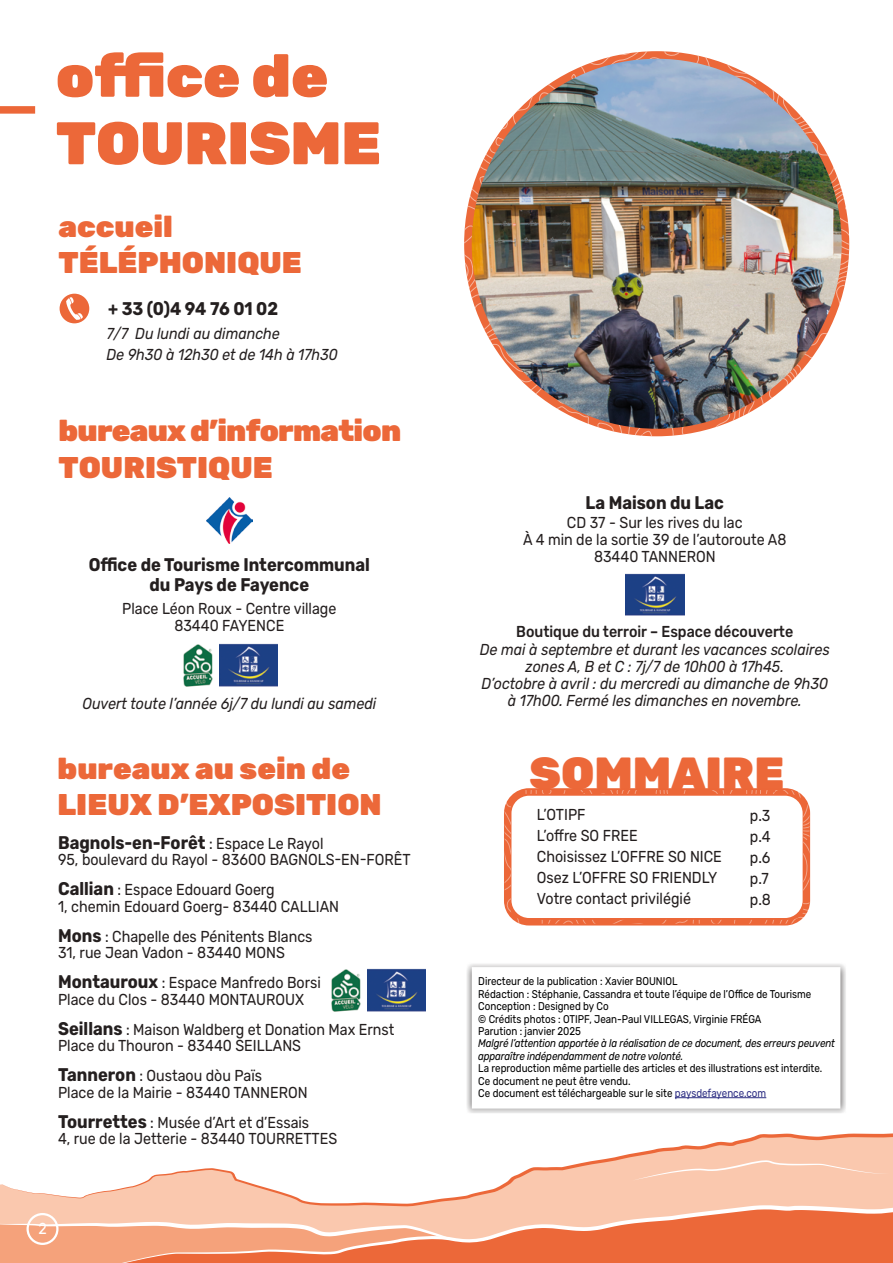
<style>
.page{position:relative;width:893px;height:1263px;background:#fff}
.page>*{position:absolute;margin:0;border:0;box-sizing:border-box;transform-origin:0 0}
.t1{font:900 60px/67.5px "Rubik";letter-spacing:-.005em;color:#ec6839}
.t2{font:900 45px "Rubik";color:#ec6839}
.t3{font:900 30px/36px "Rubik";color:#ec6839}
.t4{font:900 30px/36px "Rubik";letter-spacing:-.025em;color:#ec6839}
.t5{font:700 18.3px/19.8px "Rubik";color:#241f1f;text-align:center;scale:.9 1}
.t6{font:15.9px/30px "Rubik";color:#241f1f;scale:.9 1}
.t7{font:italic 15.9px/17.1px "Rubik";color:#241f1f;scale:.9 1}
.t8{font:15.9px/21px "Rubik";color:#231e1e;scale:.9 1}
.t9{font:500 15.9px "Rubik";color:#241f1f;scale:.9 1}
.t10{font:15.9px "Rubik";color:#fff;scale:.9 1}
.t11{font:11.25px/12.5px "Rubik";color:#000;scale:.87 1}
.t12{font:italic 11.25px/12.5px "Rubik";letter-spacing:-.015em;color:#000;scale:.87 1}
.s1{font-weight:400;font-size:15.9px}
.s2{font-weight:700;font-size:18.3px}
.s3{color:#2d2e83}
</style>
<div class="page">
<svg style="left:0;top:1221px;width:59px;height:42px;background:#f5a985"></svg>
<svg style="left:0;top:1133px;width:893px;height:73px"></svg>
<svg style="left:59px;top:1181px;width:834px;height:82px;background:#f5aa8a"></svg>
<div style="left:0;top:106px;width:35px;height:8px;background:#ec6738"></div>
<div style="left:27px;top:1213px;width:32px;height:32px;border:2px solid #fff;border-radius:50%"></div>
<svg style="left:464px;top:51px;width:385px;height:385px"></svg>
<img style="left:472px;top:59px;width:370px;height:370px;border-radius:185px">
<svg style="left:60px;top:294px;width:29px;height:29px"></svg>
<svg style="left:467px;top:964px;width:379px;height:149px;background:#d9d8d8"></svg>
<div style="left:472px;top:967px;width:368px;height:141px;background:#fff"></div>
<hr style="left:675px;top:1097px;width:91px;height:1px;background:#2d2e83">
<div style="left:504px;top:788px;width:306px;height:137px;border:8px solid #ec6738;border-radius:21px"></div>
<svg style="left:505px;top:790px;width:304px;height:134px"></svg>
<img style="left:331px;top:969px;width:30px;height:43px">
<img style="left:367px;top:968px;width:59px;height:44px">
<img style="left:183px;top:644px;width:30px;height:43px">
<img style="left:626px;top:573px;width:58px;height:43px">
<img style="left:219px;top:643px;width:59px;height:44px">
<img style="left:207px;top:497px;width:46px;height:46px">
<h1 class="t1" style="left:56px;top:44px;width:327px">office de<br>TOURISME</h1>
<h3 class="t3" style="left:58px;top:210px;width:245px">accueil<br>TÉLÉPHONIQUE</h3>
<p class="t5" style="left:108px;top:299px;width:190px">+ 33 (0)4 94 76 01 02</p>
<p class="t7" style="left:106px;top:324px;width:259px;line-height:21px">7/7 Du lundi au dimanche<br>De 9h30 à 12h30 et de 14h à 17h30</p>
<h3 class="t4" style="left:58px;top:414px;width:344px">bureaux d’information<br>TOURISTIQUE</h3>
<p class="t5" style="left:89px;top:555px;width:314px">Office de Tourisme Intercommunal du Pays de Fayence</p>
<p class="t6" style="left:122px;top:600px;width:239px;line-height:17.1px;text-align:center">Place Léon Roux - Centre village<br>83440 FAYENCE</p>
<p class="t7" style="left:82px;top:695px;width:328px">Ouvert toute l’année 6j/7 du lundi au samedi</p>
<h3 class="t3" style="left:58px;top:751px;width:326px">bureaux au sein de<br>LIEUX D’EXPOSITION</h3>
<p class="t5" style="left:58px;top:833px;width:296px">Bagnols-en-Forêt <span class="s1">: Espace Le Rayol</span></p>
<p class="t6" style="left:58px;top:845px;width:393px">95, boulevard du Rayol - 83600 BAGNOLS-EN-FORÊT<br><span class="s2">Callian</span> : Espace Edouard Goerg</p>
<p class="t6" style="left:58px;top:892px;width:314px">1, chemin Edouard Goerg- 83440 CALLIAN<br><span class="s2">Mons</span> : Chapelle des Pénitents Blancs</p>
<p class="t6" style="left:58px;top:938px;width:293px">31, rue Jean Vadon - 83440 MONS<br><span class="s2">Montauroux</span> : Espace Manfredo Borsi</p>
<p class="t6" style="left:58px;top:985px;width:375px">Place du Clos - 83440 MONTAUROUX<br><span class="s2">Seillans</span> : Maison Waldberg et Donation Max Ernst</p>
<p class="t6" style="left:58px;top:1031px;width:271px">Place du Thouron - 83440 SEILLANS<br><span class="s2">Tanneron</span> : Oustaou dòu Païs</p>
<p class="t6" style="left:58px;top:1078px;width:280px">Place de la Mairie - 83440 TANNERON<br><span class="s2">Tourrettes</span> : Musée d’Art et d’Essais</p>
<p class="t6" style="left:58px;top:1124px;width:312px">4, rue de la Jetterie - 83440 TOURRETTES</p>
<p class="t10" style="left:38px;top:1219px;width:11px">2</p>
<p class="t5" style="left:586px;top:493px;width:155px">La Maison du Lac</p>
<p class="t6" style="left:523px;top:515px;width:294px;line-height:17.1px;text-align:center">CD 37 - Sur les rives du lac<br>À 4 min de la sortie 39 de l’autoroute A8<br>83440 TANNERON</p>
<p class="t9" style="left:516px;top:623px;width:309px">Boutique du terroir – Espace découverte</p>
<p class="t7" style="left:480px;top:641px;width:390px;text-align:center">De mai à septembre et durant les vacances scolaires zones A, B et C : 7j/7 de 10h00 à 17h45.<br>D’octobre à avril : du mercredi au dimanche de 9h30 à 17h00. Fermé les dimanches en novembre.</p>
<h2 class="t2" style="left:530px;top:749px;width:256px">SOMMAIRE</h2>
<p class="t8" style="left:537px;top:805px;width:207px">L’OTIPF<br>L’offre SO FREE<br>Choisissez L’OFFRE SO NICE<br>Osez L’OFFRE SO FRIENDLY<br>Votre contact privilégié</p>
<p class="t8" style="left:750px;top:805px;width:25px">p.3 p.4 p.6 p.7 p.8</p>
<p class="t11" style="left:478px;top:975px;width:384px">Directeur de la publication : Xavier BOUNIOL<br>Rédaction : Stéphanie, Cassandra et toute l’équipe de l’Office de Tourisme Conception : Designed by Co<br>© Crédits photos : OTIPF, Jean-Paul VILLEGAS, Virginie FRÉGA<br>Parution : janvier 2025</p>
<p class="t12" style="left:478px;top:1038px;width:411px">Malgré l’attention apportée à la réalisation de ce document, des erreurs peuvent apparaître indépendamment de notre volonté.</p>
<p class="t11" style="left:478px;top:1062px;width:397px">La reproduction même partielle des articles et des illustrations est interdite.<br>Ce document ne peut être vendu.<br>Ce document est téléchargeable sur le site <span class="s3">paysdefayence.com</span></p>
</div>
